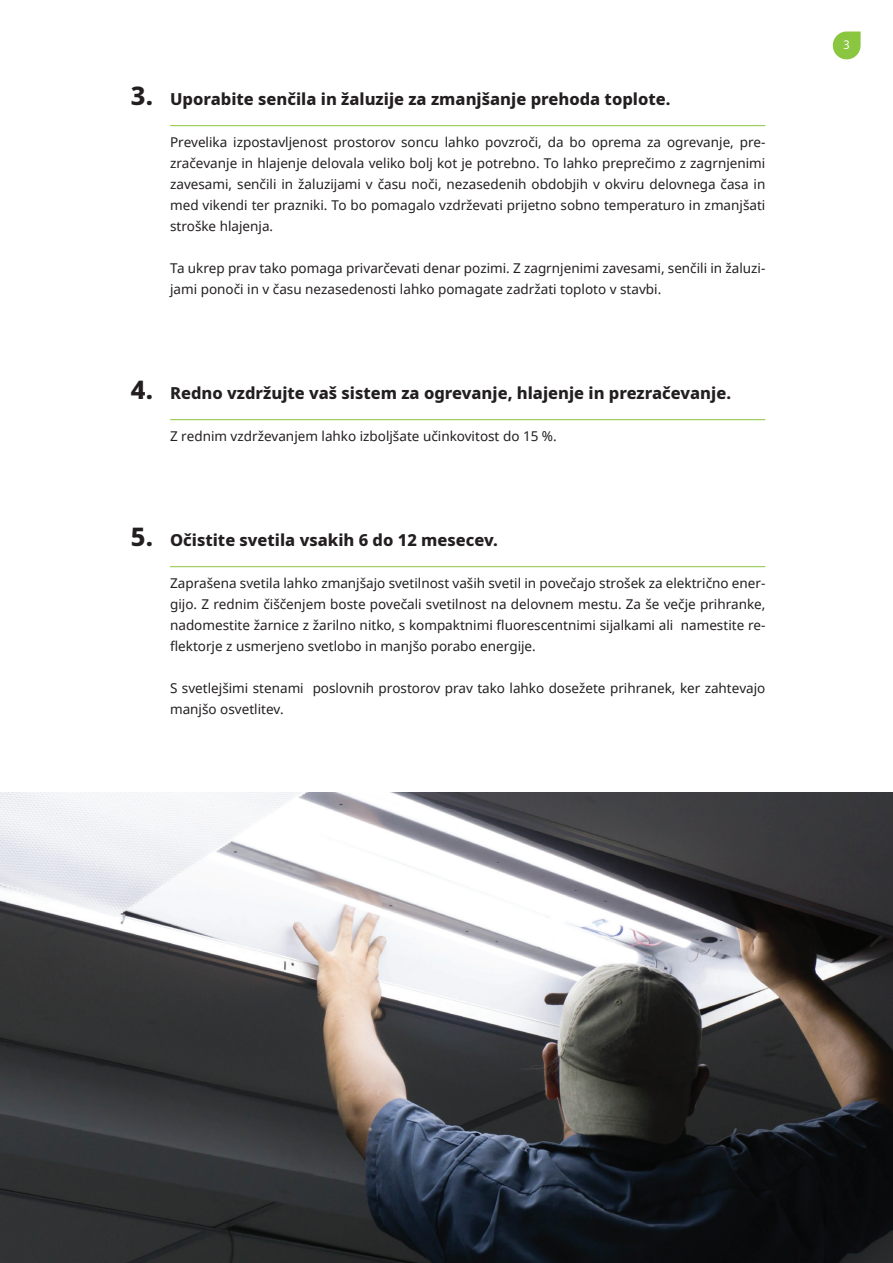
<style>
.page{position:relative;width:893px;height:1263px;background:#fff}
.page>*{position:absolute;margin:0;border:0;box-sizing:border-box;transform-origin:0 0}
.t1{font:800 25.5px "Noto Sans";color:#231f20}
.t2{font:800 16.5px "Noto Sans";color:#231f20}
.t3{font:13.5px/21px "Noto Sans";color:#231f20;text-align:justify}
.t4{font:semi-condensed 12px "Noto Sans";color:#fff}
</style>
<div class="page">
<hr style="left:170px;top:125px;width:595px;height:1px;background:#8bc640">
<hr style="left:170px;top:419px;width:595px;height:1px;background:#8bc640">
<hr style="left:170px;top:566px;width:595px;height:1px;background:#8bc640">
<img style="left:0;top:792px;width:893px;height:471px">
<svg style="left:833px;top:32px;width:28px;height:27px"></svg>
<p class="t4" style="left:843px;top:36px;width:8px">3</p>
<h1 class="t1" style="left:131px;top:77px;width:24px">3.</h1>
<p class="t2" style="left:170px;top:87px;width:502px">Uporabite senčila in žaluzije za zmanjšanje prehoda toplote.</p>
<p class="t3" style="left:170px;top:131px;width:597px">Prevelika izpostavljenost prostorov soncu lahko povzroči, da bo oprema za ogrevanje, pre&shy;zračevanje in hlajenje delovala veliko bolj kot je potrebno. To lahko preprečimo z zagrnjenimi zavesami, senčili in žaluzijami v času noči, nezasedenih obdobjih v okviru delovnega časa in med vikendi ter prazniki. To bo pomagalo vzdrževati prijetno sobno temperaturo in zmanjšati stroške hlajenja.</p>
<p class="t3" style="left:170px;top:257px;width:597px">Ta ukrep prav tako pomaga privarčevati denar pozimi. Z zagrnjenimi zavesami, senčili in žaluzi&shy;jami ponoči in v času nezasedenosti lahko pomagate zadržati toploto v stavbi.</p>
<h1 class="t1" style="left:131px;top:371px;width:24px">4.</h1>
<p class="t2" style="left:170px;top:381px;width:562px">Redno vzdržujte vaš sistem za ogrevanje, hlajenje in prezračevanje.</p>
<p class="t3" style="left:170px;top:425px;width:388px">Z rednim vzdrževanjem lahko izboljšate učinkovitost do 15 %.</p>
<h1 class="t1" style="left:131px;top:518px;width:24px">5.</h1>
<p class="t2" style="left:170px;top:528px;width:329px">Očistite svetila vsakih 6 do 12 mesecev.</p>
<p class="t3" style="left:170px;top:572px;width:597px">Zaprašena svetila lahko zmanjšajo svetilnost vaših svetil in povečajo strošek za električno ener&shy;gijo. Z rednim čiščenjem boste povečali svetilnost na delovnem mestu. Za še večje prihranke, nadomestite žarnice z žarilno nitko, s kompaktnimi fluorescentnimi sijalkami ali namestite re&shy;flektorje z usmerjeno svetlobo in manjšo porabo energije.</p>
<p class="t3" style="left:170px;top:677px;width:597px">S svetlejšimi stenami poslovnih prostorov prav tako lahko dosežete prihranek, ker zahtevajo manjšo osvetlitev.</p>
</div>
